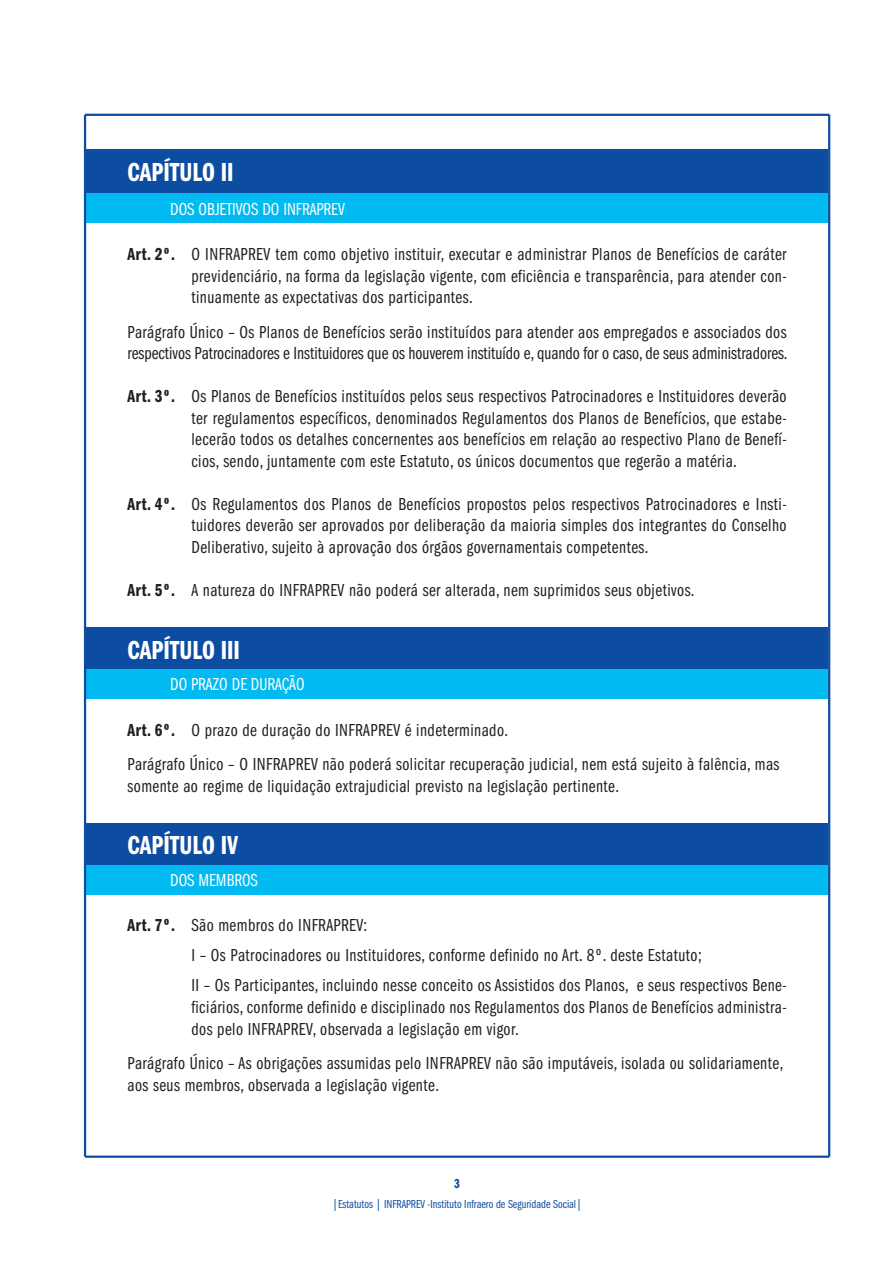
<style>
.page{position:relative;width:893px;height:1263px;background:#fff}
.page>*{position:absolute;margin:0;border:0;box-sizing:border-box;transform-origin:0 0}
.titulo{font:27px "ITC Franklin Gothic Std Dm Cp";color:#fff}
.artigos{font:18px/21.6px "ITC Franklin Gothic Std Bk Cp";letter-spacing:.025em;color:#231f20;text-align:justify}
.paragrafo_unico{font:18px/21.6px "ITC Franklin Gothic Std Bk Cp";letter-spacing:.025em;color:#231f20}
.artigos_numerados{font:18px/21.6px "ITC Franklin Gothic Std Bk Cp";letter-spacing:.025em;color:#231f20;text-align:justify}
.paragrafo_unico-2{font:18px/21.6px "ITC Franklin Gothic Std Bk Cp";color:#231f20}
.subtitulo{font:18px "ITC Franklin Gothic Std Bk Cp";color:#fff}
.t1{font:13.5px "ITC Franklin Gothic Std Dm Cp";color:#0d4da1}
.t2{font:12px "ITC Franklin Gothic Std Bk Cp";color:#0d4da1}
.s1{font-family:"ITC Franklin Gothic Std Dm Cp"}
</style>
<div class="page">
<div style="left:85px;top:149px;width:743px;height:44px;background:#0d4da1"></div>
<div style="left:85px;top:193px;width:743px;height:30px;background:#00baf1"></div>
<div style="left:85px;top:627px;width:743px;height:42px;background:#0d4da1"></div>
<div style="left:85px;top:669px;width:743px;height:30px;background:#00baf1"></div>
<div style="left:85px;top:823px;width:743px;height:42px;background:#0d4da1"></div>
<div style="left:85px;top:865px;width:743px;height:29px;background:#00baf1"></div>
<hr style="left:828px;top:115px;width:2px;height:1042px;background:#0d4da1">
<hr style="left:85px;top:1155px;width:744px;height:3px;background:#0d4da1">
<hr style="left:84px;top:115px;width:2px;height:1042px;background:#0d4da1">
<hr style="left:85px;top:114px;width:744px;height:2px;background:#0d4da1">
<p class="titulo" style="left:128px;top:158px;width:108px">CAPÍTULO II</p>
<p class="subtitulo" style="left:170px;top:199px;width:176px">DOS OBJETIVOS DO INFRAPREV</p>
<p class="artigos" style="left:191px;top:244px;width:597px;text-indent:-64px"><span class="s1">Art. 2º.</span> O INFRAPREV tem como objetivo instituir, executar e administrar Planos de Benefícios de caráter previdenciário, na forma da legislação vigente, com eficiência e transparência, para atender con&shy;tinuamente as expectativas dos participantes.</p>
<p class="paragrafo_unico-2" style="left:128px;top:321px;width:662px">Parágrafo Único – Os Planos de Benefícios serão instituídos para atender aos empregados e associados dos respectivos Patrocinadores e Instituidores que os houverem instituído e, quando for o caso, de seus administradores.</p>
<p class="artigos" style="left:191px;top:386px;width:597px;text-indent:-64px"><span class="s1">Art. 3º.</span> Os Planos de Benefícios instituídos pelos seus respectivos Patrocinadores e Instituidores deverão ter regulamentos específicos, denominados Regulamentos dos Planos de Benefícios, que estabe&shy;lecerão todos os detalhes concernentes aos benefícios em relação ao respectivo Plano de Benefí&shy;cios, sendo, juntamente com este Estatuto, os únicos documentos que regerão a matéria.</p>
<p class="artigos" style="left:191px;top:493px;width:597px;text-indent:-64px"><span class="s1">Art. 4º.</span> Os Regulamentos dos Planos de Benefícios propostos pelos respectivos Patrocinadores e Insti&shy;tuidores deverão ser aprovados por deliberação da maioria simples dos integrantes do Conselho Deliberativo, sujeito à aprovação dos órgãos governamentais competentes.</p>
<p class="artigos" style="left:128px;top:579px;width:569px"><span class="s1">Art. 5º.</span> A natureza do INFRAPREV não poderá ser alterada, nem suprimidos seus objetivos.</p>
<p class="titulo" style="left:128px;top:635px;width:114px">CAPÍTULO III</p>
<p class="subtitulo" style="left:170px;top:674px;width:136px">DO PRAZO DE DURAÇÃO</p>
<p class="artigos" style="left:128px;top:719px;width:382px"><span class="s1">Art. 6º.</span> O prazo de duração do INFRAPREV é indeterminado.</p>
<p class="paragrafo_unico" style="left:128px;top:753px;width:653px">Parágrafo Único – O INFRAPREV não poderá solicitar recuperação judicial, nem está sujeito à falência, mas somente ao regime de liquidação extrajudicial previsto na legislação pertinente.</p>
<p class="titulo" style="left:128px;top:830px;width:112px">CAPÍTULO IV</p>
<p class="subtitulo" style="left:170px;top:870px;width:89px">DOS MEMBROS</p>
<p class="artigos" style="left:128px;top:915px;width:241px"><span class="s1">Art. 7º.</span> São membros do INFRAPREV:</p>
<p class="artigos_numerados" style="left:191px;top:945px;width:512px">I – Os Patrocinadores ou Instituidores, conforme definido no Art. 8º. deste Estatuto;</p>
<p class="artigos_numerados" style="left:191px;top:975px;width:597px">II – Os Participantes, incluindo nesse conceito os Assistidos dos Planos, e seus respectivos Bene&shy;ficiários, conforme definido e disciplinado nos Regulamentos dos Planos de Benefícios administra&shy;dos pelo INFRAPREV, observada a legislação em vigor.</p>
<p class="paragrafo_unico" style="left:128px;top:1052px;width:657px">Parágrafo Único – As obrigações assumidas pelo INFRAPREV não são imputáveis, isolada ou solidariamente, aos seus membros, observada a legislação vigente.</p>
<p class="t1" style="left:454px;top:1176px;width:7px">3</p>
<p class="t2" style="left:332px;top:1198px;width:252px">|Estatutos | INFRAPREV -Instituto Infraero de Seguridade Social|</p>
</div>
